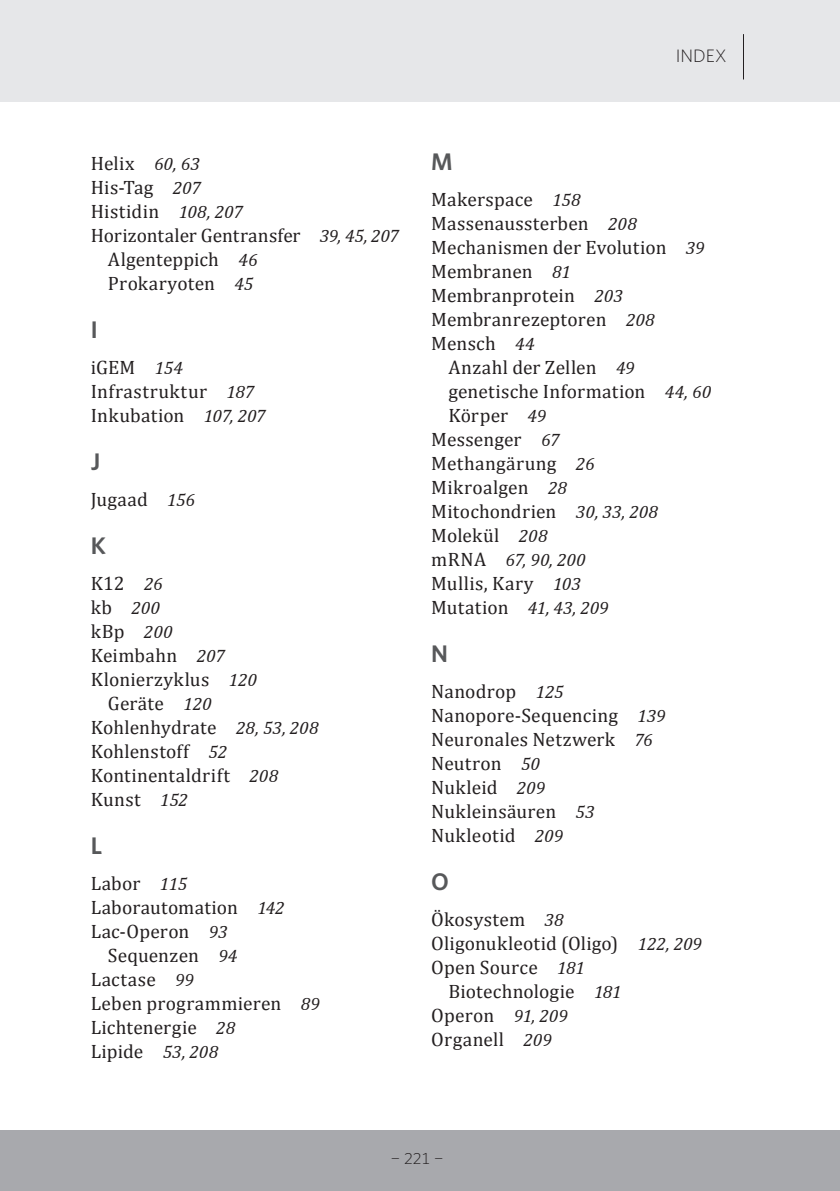
<style>
.page{position:relative;width:840px;height:1191px;background:#fff}
.page>*{position:absolute;margin:0;border:0;box-sizing:border-box;transform-origin:0 0}
.t1{font:600 24px "Whitney";color:#57585a}
.t2{font:19.4px/24px "Cambria";letter-spacing:.01em;color:#231f20}
.t3{font:italic 18px "Cambria";letter-spacing:-.005em;color:#231f20}
.t4{font:300 18px "Whitney";color:#231f20}
.t5{font:300 16px "Whitney Numeric";color:#231f20}
.s1{font-style:italic;font-size:18px}
.s2{font-style:normal;font-size:19.4px}
</style>
<div class="page">
<div style="left:0;top:1130px;width:839px;height:61px;background:#a8a9ad"></div>
<div style="left:0;top:0;width:839px;height:102px;background:#e6e7e9"></div>
<hr style="left:742px;top:34px;width:1px;height:45px;background:#231f20">
<p class="t4" style="left:675px;top:46px;width:52px">INDEX</p>
<p class="t2" style="left:91px;top:151px;width:110px">Helix <span class="s1">60, 63</span></p>
<p class="t2" style="left:91px;top:175px;width:112px">His-Tag <span class="s1">207</span></p>
<p class="t2" style="left:91px;top:199px;width:154px">Histidin <span class="s1">108, 207</span></p>
<p class="t2" style="left:91px;top:223px;width:309px">Horizontaler Gentransfer <span class="s1">39, 45, 207</span></p>
<p class="t2" style="left:108px;top:247px;width:151px">Algenteppich <span class="s1">46</span></p>
<p class="t2" style="left:108px;top:271px;width:147px">Prokaryoten <span class="s1">45</span></p>
<p class="t1" style="left:91px;top:315px;width:8px">I</p>
<p class="t2" style="left:91px;top:355px;width:176px">iGEM <span class="s1">154<br></span>Infrastruktur <span class="s1">187<br></span>Inkubation <span class="s1">107, 207</span></p>
<p class="t1" style="left:91px;top:447px;width:11px">J</p>
<p class="t2" style="left:91px;top:487px;width:106px">Jugaad <span class="s1">156</span></p>
<p class="t1" style="left:91px;top:531px;width:17px">K</p>
<p class="t2" style="left:91px;top:571px;width:73px">K12 <span class="s1">26</span></p>
<p class="t3" style="left:91px;top:595px;width:71px"><span class="s2">kb</span> 200</p>
<p class="t2" style="left:91px;top:619px;width:83px">kBp <span class="s1">200</span></p>
<p class="t2" style="left:91px;top:643px;width:135px">Keimbahn <span class="s1">207</span></p>
<p class="t2" style="left:91px;top:667px;width:168px">Klonierzyklus <span class="s1">120</span></p>
<p class="t2" style="left:108px;top:691px;width:105px">Geräte <span class="s1">120</span></p>
<p class="t2" style="left:91px;top:715px;width:229px">Kohlenhydrate <span class="s1">28, 53, 208</span></p>
<p class="t2" style="left:91px;top:739px;width:138px">Kohlenstoff <span class="s1">52</span></p>
<p class="t2" style="left:91px;top:763px;width:189px">Kontinentaldrift <span class="s1">208</span></p>
<p class="t2" style="left:91px;top:787px;width:99px">Kunst <span class="s1">152</span></p>
<p class="t1" style="left:91px;top:831px;width:13px">L</p>
<p class="t2" style="left:91px;top:871px;width:98px">Labor <span class="s1">115</span></p>
<p class="t2" style="left:91px;top:895px;width:195px">Laborautomation <span class="s1">142</span></p>
<p class="t2" style="left:91px;top:919px;width:138px">Lac-Operon <span class="s1">93</span></p>
<p class="t2" style="left:108px;top:943px;width:131px">Sequenzen <span class="s1">94</span></p>
<p class="t2" style="left:91px;top:967px;width:105px">Lactase <span class="s1">99</span></p>
<p class="t2" style="left:91px;top:991px;width:230px">Leben programmieren <span class="s1">89</span></p>
<p class="t2" style="left:91px;top:1015px;width:146px">Lichtenergie <span class="s1">28</span></p>
<p class="t2" style="left:91px;top:1039px;width:129px">Lipide <span class="s1">53, 208</span></p>
<p class="t1" style="left:431px;top:147px;width:23px">M</p>
<p class="t2" style="left:431px;top:187px;width:151px">Makerspace <span class="s1">158</span></p>
<p class="t2" style="left:431px;top:211px;width:207px">Massenaussterben <span class="s1">208</span></p>
<p class="t2" style="left:431px;top:235px;width:275px">Mechanismen der Evolution <span class="s1">39</span></p>
<p class="t2" style="left:431px;top:259px;width:141px">Membranen <span class="s1">81</span></p>
<p class="t2" style="left:431px;top:283px;width:193px">Membranprotein <span class="s1">203</span></p>
<p class="t2" style="left:431px;top:307px;width:225px">Membranrezeptoren <span class="s1">208</span></p>
<p class="t2" style="left:431px;top:331px;width:105px">Mensch <span class="s1">44</span></p>
<p class="t2" style="left:448px;top:355px;width:188px">Anzahl der Zellen <span class="s1">49</span></p>
<p class="t2" style="left:448px;top:379px;width:264px">genetische Information <span class="s1">44, 60</span></p>
<p class="t2" style="left:448px;top:403px;width:99px">Körper <span class="s1">49</span></p>
<p class="t2" style="left:431px;top:427px;width:130px">Messenger <span class="s1">67</span></p>
<p class="t2" style="left:431px;top:451px;width:165px">Methangärung <span class="s1">26</span></p>
<p class="t2" style="left:431px;top:475px;width:137px">Mikroalgen <span class="s1">28</span></p>
<p class="t2" style="left:431px;top:499px;width:228px">Mitochondrien <span class="s1">30, 33, 208</span></p>
<p class="t2" style="left:431px;top:523px;width:118px">Molekül <span class="s1">208</span></p>
<p class="t3" style="left:431px;top:547px;width:156px"><span class="s2">mRNA</span> 67, 90, 200</p>
<p class="t2" style="left:431px;top:571px;width:151px">Mullis, Kary <span class="s1">103</span></p>
<p class="t3" style="left:431px;top:595px;width:179px"><span class="s2">Mutation</span> 41, 43, 209</p>
<p class="t1" style="left:431px;top:639px;width:18px">N</p>
<p class="t2" style="left:431px;top:679px;width:236px">Nanodrop <span class="s1">125<br></span>Nanopore-Sequencing <span class="s1">139<br></span>Neuronales Netzwerk <span class="s1">76<br></span>Neutron <span class="s1">50<br></span>Nukleid <span class="s1">209<br></span>Nukleinsäuren <span class="s1">53<br></span>Nukleotid <span class="s1">209</span></p>
<p class="t1" style="left:431px;top:867px;width:19px">O</p>
<p class="t2" style="left:431px;top:907px;width:134px">Ökosystem <span class="s1">38</span></p>
<p class="t2" style="left:431px;top:931px;width:272px">Oligonukleotid (Oligo) <span class="s1">122, 209</span></p>
<p class="t2" style="left:431px;top:955px;width:155px">Open Source <span class="s1">181</span></p>
<p class="t2" style="left:448px;top:979px;width:175px">Biotechnologie <span class="s1">181</span></p>
<p class="t2" style="left:431px;top:1003px;width:138px">Operon <span class="s1">91, 209</span></p>
<p class="t2" style="left:431px;top:1027px;width:122px">Organell <span class="s1">209</span></p>
<p class="t5" style="left:391px;top:1151px;width:53px">- 221 -</p>
</div>
